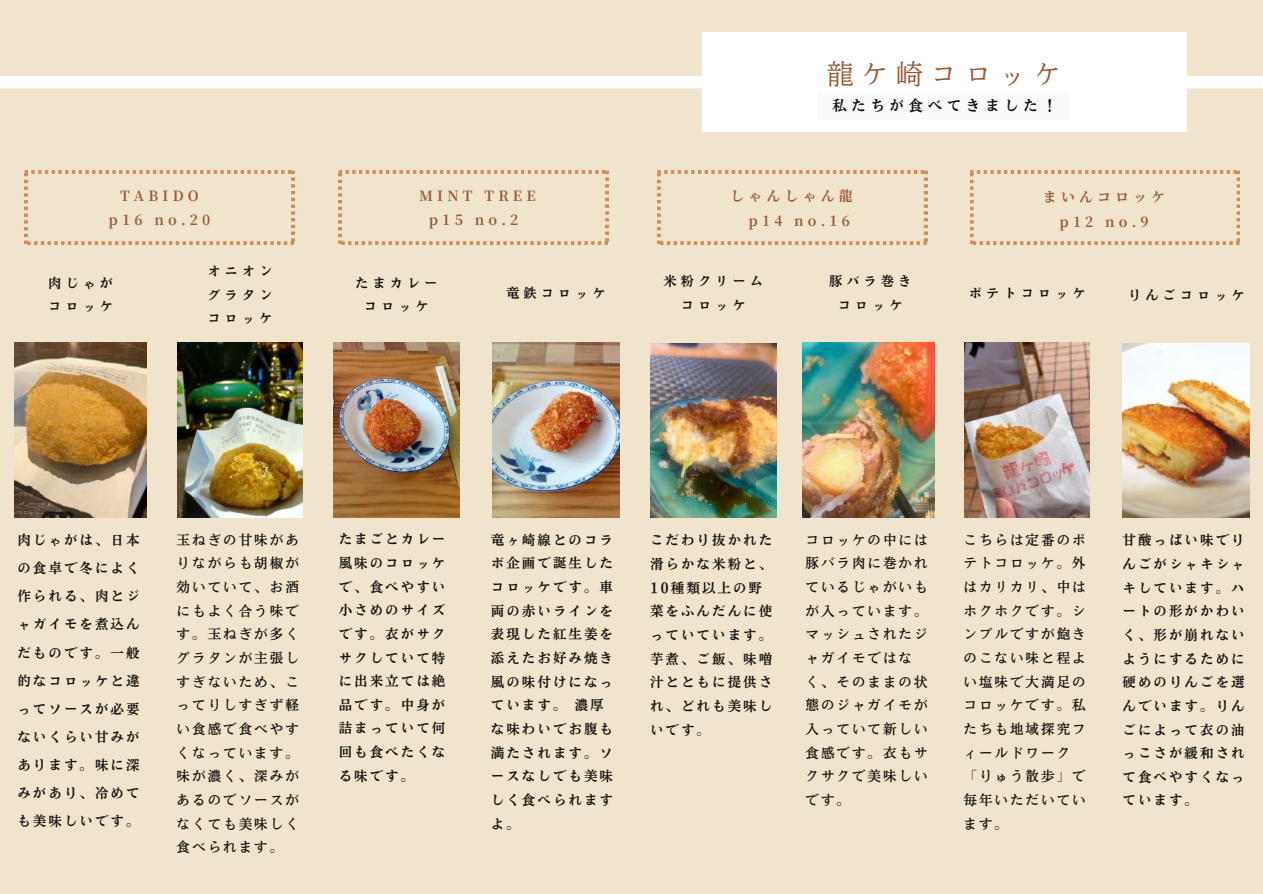
<style>
.page{position:relative;width:1263px;height:894px;background:#fff}
.page>*{position:absolute;margin:0;border:0;box-sizing:border-box;transform-origin:0 0}
.t1{font:26.55px "Nud Motoya Mincho Std W2 b";letter-spacing:.3em;color:#9a5b3c}
.t2{font:14.7px "Nud Motoya Mincho Std W6";letter-spacing:.3em;color:#161411}
.t3{font:700 13.95px/24.5px "Source Han Serif JP";letter-spacing:.3em;color:#9a5b3c;text-align:center}
.t4{font:13.5px/23.7px "Nud Motoya Mincho Std W6";letter-spacing:.15em;color:#161411;text-align:justify}
.t5{font:13.5px/23.7px "Nud Motoya Mincho Std W5";letter-spacing:.15em;color:#161411}
.t6{font:13.35px/23.7px "Nud Motoya Mincho Std W6";letter-spacing:.3em;color:#161411;text-align:center}
</style>
<div class="page">
<div style="left:0;top:0;width:1263px;height:893px;background:#f0e5cc"></div>
<svg style="left:339px;top:170px;width:269px;height:74px"></svg>
<svg style="left:25px;top:170px;width:269px;height:74px"></svg>
<svg style="left:657px;top:170px;width:270px;height:74px"></svg>
<svg style="left:970px;top:170px;width:270px;height:74px"></svg>
<img style="left:15px;top:342px;width:131px;height:175px">
<img style="left:492px;top:342px;width:127px;height:175px">
<img style="left:177px;top:342px;width:125px;height:175px">
<img style="left:333px;top:342px;width:126px;height:175px">
<img style="left:803px;top:342px;width:131px;height:175px">
<img style="left:1122px;top:343px;width:127px;height:174px">
<img style="left:965px;top:342px;width:124px;height:175px">
<img style="left:650px;top:343px;width:126px;height:174px">
<div style="left:0;top:76px;width:1263px;height:12px;background:#fff"></div>
<div style="left:703px;top:32px;width:484px;height:100px;background:#fff"></div>
<div style="left:818px;top:92px;width:253px;height:27px;background:#fafafa"></div>
<h1 class="t1" style="left:827px;top:61px;width:235px">龍ケ崎コロッケ</h1>
<p class="t2" style="left:832px;top:98px;width:226px">私たちが食べてきました！</p>
<p class="t3" style="left:109px;top:182px;width:103px">TABIDO p16 no.20</p>
<p class="t3" style="left:419px;top:182px;width:118px">MINT TREE p15 no.2</p>
<p class="t3" style="left:730px;top:182px;width:123px;text-align:right">しゃんしゃん龍p14 no.16</p>
<p class="t3" style="left:1043px;top:184px;width:124px">まいんコロッケp12 no.9</p>
<p class="t6" style="left:207px;top:259px;width:67px;text-align:justify">オニオングラタンコロッケ</p>
<p class="t6" style="left:829px;top:269px;width:84px">豚バラ巻きコロッケ</p>
<p class="t6" style="left:663px;top:269px;width:101px">米粉クリームコロッケ</p>
<p class="t6" style="left:48px;top:271px;width:67px;text-align:left">肉じゃがコロッケ</p>
<p class="t6" style="left:506px;top:281px;width:101px">竜鉄コロッケ</p>
<p class="t6" style="left:969px;top:281px;width:118px">ポテトコロッケ</p>
<p class="t6" style="left:1128px;top:282px;width:118px">りんごコロッケ</p>
<p class="t6" style="left:355px;top:270px;width:84px">たまカレーコロッケ</p>
<p class="t4" style="left:339px;top:527px;width:108px">たまごとカレー風味のコロッケで、食べやすい小さめのサイズです。衣がサクサクしていて特に出来立ては絶品です。中身が詰まっていて何回も食べたくなる味です。</p>
<p class="t4" style="left:17px;top:525px;width:124px;line-height:28.2px">肉じゃがは、日本の食卓で冬によく作られる、肉とジャガイモを煮込んだものです。一般的なコロッケと違ってソースが必要ないくらい甘みがあります。味に深みがあり、冷めても美味しいです。</p>
<p class="t5" style="left:177px;top:527px;width:124px;text-align:justify">玉ねぎの甘味がありながらも胡椒が効いていて、お酒にもよく合う味です。玉ねぎが多くグラタンが主張しすぎないため、こってりしすぎず軽い食感で食べやすくなっています。味が濃く、深みがあるのでソースがなくても美味しく食べられます。</p>
<p class="t5" style="left:805px;top:527px;width:124px">コロッケの中には豚バラ肉に巻かれているじゃがいもが入っています。マッシュされたジャガイモではなく、そのままの状態のジャガイモが入っていて新しい食感です。衣もサクサクで美味しいです。</p>
<p class="t4" style="left:491px;top:527px;width:124px;text-align:left">竜ヶ崎線とのコラボ企画で誕生したコロッケです。車両の赤いラインを表現した紅生姜を添えたお好み焼き風の味付けになっています。 濃厚な味わいでお腹も満たされます。ソースなしでも美味しく食べられますよ。</p>
<p class="t5" style="left:963px;top:527px;width:124px">こちらは定番のポテトコロッケ。外はカリカリ、中はホクホクです。シンプルですが飽きのこない味と程よい塩味で大満足のコロッケです。私たちも地域探究フィールドワーク「りゅう散歩」で毎年いただいています。</p>
<p class="t4" style="left:650px;top:528px;width:124px;text-align:left">こだわり抜かれた滑らかな米粉と、<br>10種類以上の野菜をふんだんに使っていています。芋煮、ご飯、味噌汁とともに提供され、どれも美味しいです。</p>
<p class="t4" style="left:1122px;top:528px;width:124px">甘酸っぱい味でりんごがシャキシャキしています。ハートの形がかわいく、形が崩れないようにするために硬めのりんごを選んでいます。りんごによって衣の油っこさが緩和されて食べやすくなっています。</p>
</div>
